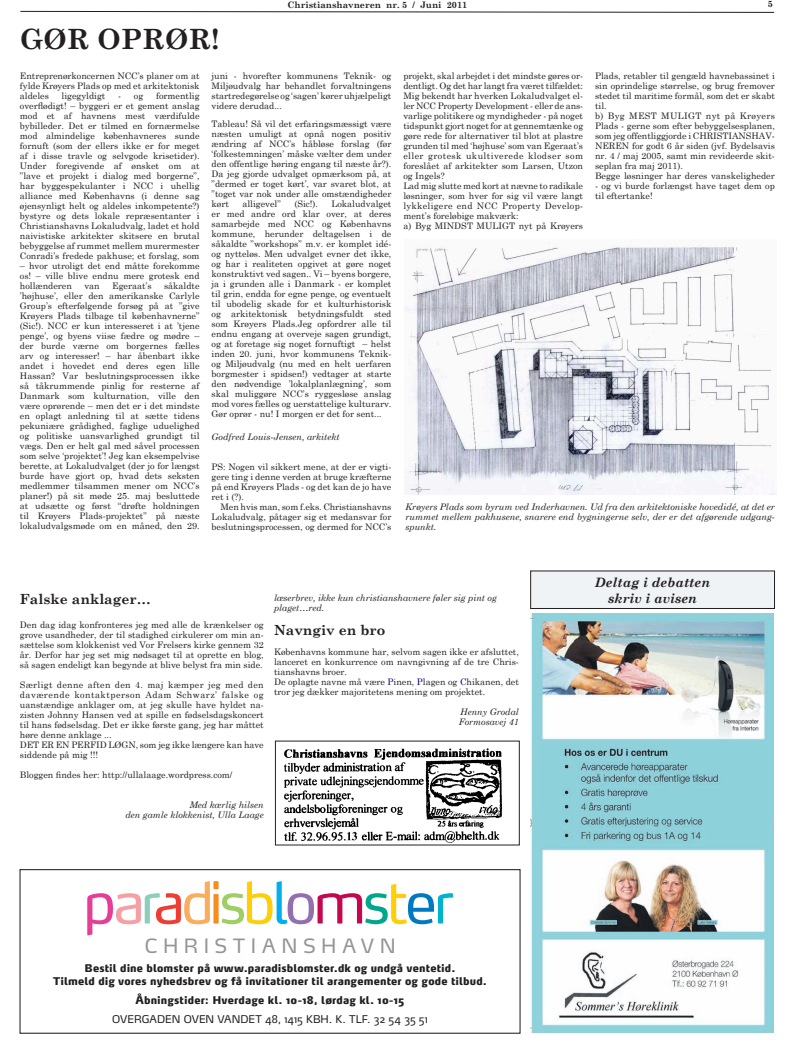
<style>
.page{position:relative;width:794px;height:1049px;background:#fff}
.page>*{position:absolute;margin:0;border:0;box-sizing:border-box;transform-origin:0 0}
.t1{font:700 28px "Century Schoolbook";color:#231f20}
.t2{font:19.5px "Max";letter-spacing:.29em;color:#939598}
.t3{font:700 14px "Century Schoolbook";color:#231f20}
.t4{font:italic 700 13px/16px "Century Schoolbook";color:#231f20;text-align:center}
.t5{font:900 10.6px/12.7px "Max";letter-spacing:.01em;color:#231f20;text-align:center}
.t6{font:10.6px "Max";letter-spacing:.005em;color:#231f20}
.t7{font:9px/10px "Century Schoolbook";color:#231f20;text-align:justify}
.t8{font:italic 9px/10px "Century Schoolbook";color:#231f20}
.t9{font:700 9px "Century Schoolbook";color:#231f20}
.s1{color:#000581}
</style>
<div class="page">
<svg style="left:20px;top:10px;width:755px;height:3px"></svg>
<img style="left:404px;top:241px;width:372px;height:254px">
<svg style="left:87px;top:881px;width:366px;height:54px"></svg>
<div style="left:20px;top:869px;width:500px;height:165px;border:1px solid #231f20"></div>
<img style="left:284px;top:748px;width:219px;height:95px">
<div style="left:530px;top:571px;width:244px;height:37px;background:#f0f3f6"></div>
<div style="left:530px;top:570px;width:245px;height:39px;border:1px solid #231f20"></div>
<img style="left:530px;top:613px;width:244px;height:420px">
<h1 class="t1" style="left:20px;top:22px;width:201px">GØR OPRØR!</h1>
<p class="t9" style="left:287px;top:-1px;width:181px">Christianshavneren nr. 5 / Juni 2011</p>
<p class="t9" style="left:767px;top:-1px;width:7px">5</p>
<p class="t7" style="left:20px;top:70px;width:181px">Entreprenørkoncernen NCC’s planer om at fylde Krøyers Plads op med et arkitektonisk aldeles</p>
<p class="t7" style="left:20px;top:90px;width:181px;text-indent:136px">formentlig overflødigt! – byggeri er et gement anslag mod et af havnens mest værdifulde bybilleder. Det er tilmed en fornærmelse mod almindelige københavneres sunde fornuft (som der ellers ikke er for meget af i disse travle og selvgode krisetider).<br>Under foregivende af ønsket om at ”lave et projekt i dialog med borgerne”, har byggespekulanter i NCC i uhellig alliance med Københavns (i denne sag øjensynligt helt og aldeles inkompetente?) bystyre og dets lokale repræsentanter i Christianshavns Lokaludvalg, ladet et hold naivistiske arkitekter skitsere en brutal bebyggelse af rummet mellem murermester Conradi’s fredede pakhuse; et forslag, som</p>
<p class="t7" style="left:20px;top:260px;width:181px">– hvor utroligt det end måtte forekomme os! – ville blive endnu mere grotesk end hollænderen</p>
<p class="t7" style="left:62px;top:90px;width:45px">ligegyldigt</p>
<p class="t7" style="left:118px;top:90px;width:27px">- og</p>
<p class="t7" style="left:20px;top:280px;width:181px;text-indent:144px">såkaldte ’højhuse’, eller den amerikanske Carlyle Group’s efterfølgende forsøg på at ”give Krøyers Plads tilbage til københavnerne” (Sic!). NCC er kun interesseret i at ’tjene penge’, og byens viise fædre og mødre – der burde værne om borgernes fælles arv og interesser! – har åbenbart ikke andet i hovedet end deres egen lille Hassan? Var beslutningsprocessen ikke så tåkrummende pinlig for resterne af Danmark som kulturnation, ville den være oprørende – men det er i det mindste en oplagt anledning til at sætte tidens pekuniære grådighed, faglige uduelighed og politiske uansvarlighed grundigt til vægs. Den er helt gal med såvel processen som selve ‘projektet’! Jeg kan eksempelvise berette, at Lokaludvalget (der jo for længst burde have gjort op, hvad dets seksten medlemmer tilsammen mener om NCC’s planer!) på sit møde 25. maj besluttede at udsætte og først “drøfte holdningen til Krøyers Plads-projektet” på næste lokaludvalgsmøde om en måned, den 29.</p>
<p class="t7" style="left:84px;top:280px;width:17px">van</p>
<p class="t7" style="left:112px;top:280px;width:41px">Egeraat’s</p>
<p class="t7" style="left:212px;top:70px;width:181px">juni - hvorefter kommunens Teknik- og Miljøudvalg har behandlet forvaltningens startredegørelse og ‘sagen’ kører uhjælpeligt videre derudad...</p>
<p class="t7" style="left:212px;top:119px;width:181px">Tableau! Så vil det erfaringsmæssigt være næsten umuligt at opnå nogen positiv ændring af NCC’s håbløse forslag (før ‘folkestemningen’ måske vælter dem under den offentlige høring engang til næste år?).<br>Da jeg gjorde udvalget opmærksom på, at ”dermed er toget kørt’, var svaret blot, at ”toget var nok under alle omstændigheder kørt</p>
<p class="t7" style="left:242px;top:199px;width:40px">alligevel”</p>
<p class="t7" style="left:294px;top:199px;width:25px">(Sic!).</p>
<p class="t7" style="left:212px;top:199px;width:181px;text-indent:120px">Lokaludvalget er med andre ord klar over, at deres samarbejde med NCC og Københavns kommune, herunder deltagelsen i de såkaldte ”workshops” m.v. er komplet idé&shy;og nytteløs. Men udvalget evner det ikke, og har i realiteten opgivet at gøre noget konstruktivt ved sagen.. Vi – byens borgere, ja i grunden alle i Danmark - er komplet til grin, endda for egne penge, og eventuelt til ubodelig skade for et kulturhistorisk og arkitektonisk betydningsfuldt sted som Krøyers Plads.Jeg opfordrer alle til endnu engang at overveje sagen grundigt, og at foretage sig noget fornuftigt – helst inden 20. juni, hvor kommunens Teknik&shy;og Miljøudvalg (nu med en helt uerfaren borgmester i spidsen!) vedtager at starte den nødvendige ’lokalplanlægning’, som skal muliggøre NCC’s ryggesløse anslag mod vores fælles og uerstattelige kulturarv.<br>Gør oprør - nu! I morgen er det for sent...</p>
<p class="t8" style="left:212px;top:432px;width:129px">Godfred Louis-Jensen, arkitekt</p>
<p class="t7" style="left:212px;top:462px;width:181px">PS: Nogen vil sikkert mene, at der er vigti&shy;gere ting i denne verden at bruge kræfterne på end Krøyers Plads - og det kan de jo have ret i (?).</p>
<p class="t7" style="left:212px;top:502px;width:181px;text-indent:9px">Men hvis man, som f.eks. Christianshavns Lokaludvalg, påtager sig et medansvar for beslutningsprocessen, og dermed for NCC’s</p>
<p class="t7" style="left:403px;top:70px;width:181px;text-align:left">projekt, skal arbejdet i det mindste gøres or&shy;dentligt. Og det har langt fra været tilfældet:<br>Mig bekendt har hverken Lokaludvalget el&shy;ler NCC Property Development - eller de ans&shy;varlige politikere og myndigheder - på noget tidspunkt gjort noget for at gennemtænke og gøre rede for alternativer til blot at plastre grunden til med ‘højhuse’ som van Egeraat’s eller grotesk ukultiverede klodser som foreslået af arkitekter som Larsen, Utzon og Ingels?<br>Lad mig slutte med kort at nævne to radikale løsninger, som hver for sig vil være langt lykkeligere end NCC Property Develop&shy;ment’s foreløbige makværk:<br>a) Byg MINDST MULIGT nyt på Krøyers</p>
<p class="t7" style="left:595px;top:70px;width:181px;text-align:left">Plads, retabler til gengæld havnebassinet i sin oprindelige størrelse, og brug fremover stedet til maritime formål, som det er skabt til.<br>b) Byg MEST MULIGT nyt på Krøyers Plads - gerne som efter bebyggelsesplanen, som jeg offentliggjorde i CHRISTIANSHAV-NEREN for godt 6 år siden (jvf. Bydelsavis nr. 4 / maj 2005, samt min revideerde skit&shy;seplan fra maj 2011).<br>Begge løsninger har deres vanskeligheder</p>
<p class="t7" style="left:595px;top:180px;width:181px">- og vi burde forlængst have taget dem op til eftertanke!</p>
<p class="t8" style="left:405px;top:501px;width:371px;text-align:justify">Krøyers Plads som byrum ved Inderhavnen. Ud fra den arkitektoniske hovedidé, at det er rummet mellem pakhusene, snarere end bygningerne selv, der er det afgørende udgang&shy;spunkt.</p>
<h3 class="t3" style="left:20px;top:590px;width:132px">Falske anklager…</h3>
<p class="t7" style="left:20px;top:619px;width:245px">Den dag idag konfronteres jeg med alle de krænkelser og grove usandheder, der til stadighed cirkulerer om min an&shy;sættelse som klokkenist ved Vor Frelsers kirke gennem 32 år. Derfor har jeg set mig nødsaget til at oprette en blog, så sagen endeligt kan begynde at blive belyst fra min side.</p>
<p class="t7" style="left:20px;top:679px;width:245px;text-align:left">Særligt denne aften den 4. maj kæmper jeg med den daværende kontaktperson Adam Schwarz’ falske og uanstændige anklager om, at jeg skulle have hyldet na&shy;zisten Johnny Hansen ved at spille en fødselsdagskoncert til hans fødselsdag. Det er ikke første gang, jeg har måttet høre denne anklage ...<br>DET ER EN PERFID LØGN, som jeg ikke længere kan have siddende på mig !!!</p>
<p class="t7" style="left:20px;top:769px;width:214px">Bloggen findes her: http://ullalaage.wordpress.com/</p>
<p class="t8" style="left:125px;top:800px;width:140px;text-align:right">Med kærlig hilsen<br>den gamle klokkenist, Ulla Laage</p>
<p class="t8" style="left:274px;top:593px;width:224px">læserbrev, ikke kun christianshavnere føler sig pint og plaget…red.</p>
<h3 class="t3" style="left:274px;top:622px;width:113px">Navngiv en bro</h3>
<p class="t7" style="left:274px;top:647px;width:246px;text-align:left">Københavns kommune har, selvom sagen ikke er afsluttet, lanceret en konkurrence om navngivning af de tre Chris&shy;tianshavns broer.<br>De oplagte navne må være <span class="s1">P</span>inen, <span class="s1">P</span>lagen og <span class="s1">C</span>hikanen, det tror jeg dækker majoritetens mening om projektet.</p>
<p class="t8" style="left:459px;top:707px;width:62px">Henny Grodal<br>Formosavej 41</p>
<h2 class="t2" style="left:145px;top:934px;width:252px">CHRISTIANSHAVN</h2>
<p class="t5" style="left:53px;top:961px;width:435px">Bestil dine blomster på www.paradisblomster.dk og undgå ventetid.<br>Tilmeld dig vores nyhedsbrev og få invitationer til arangementer og gode tilbud.</p>
<p class="t5" style="left:135px;top:993px;width:270px">Åbningstider: Hverdage kl. 10-18, lørdag kl. 10-15</p>
<p class="t6" style="left:112px;top:1012px;width:317px">OVERGADEN OVEN VANDET 48, 1415 KBH. K. TLF. 32 54 35 51</p>
<h3 class="t4" style="left:595px;top:574px;width:117px">Deltag i debatten skriv i avisen</h3>
</div>
